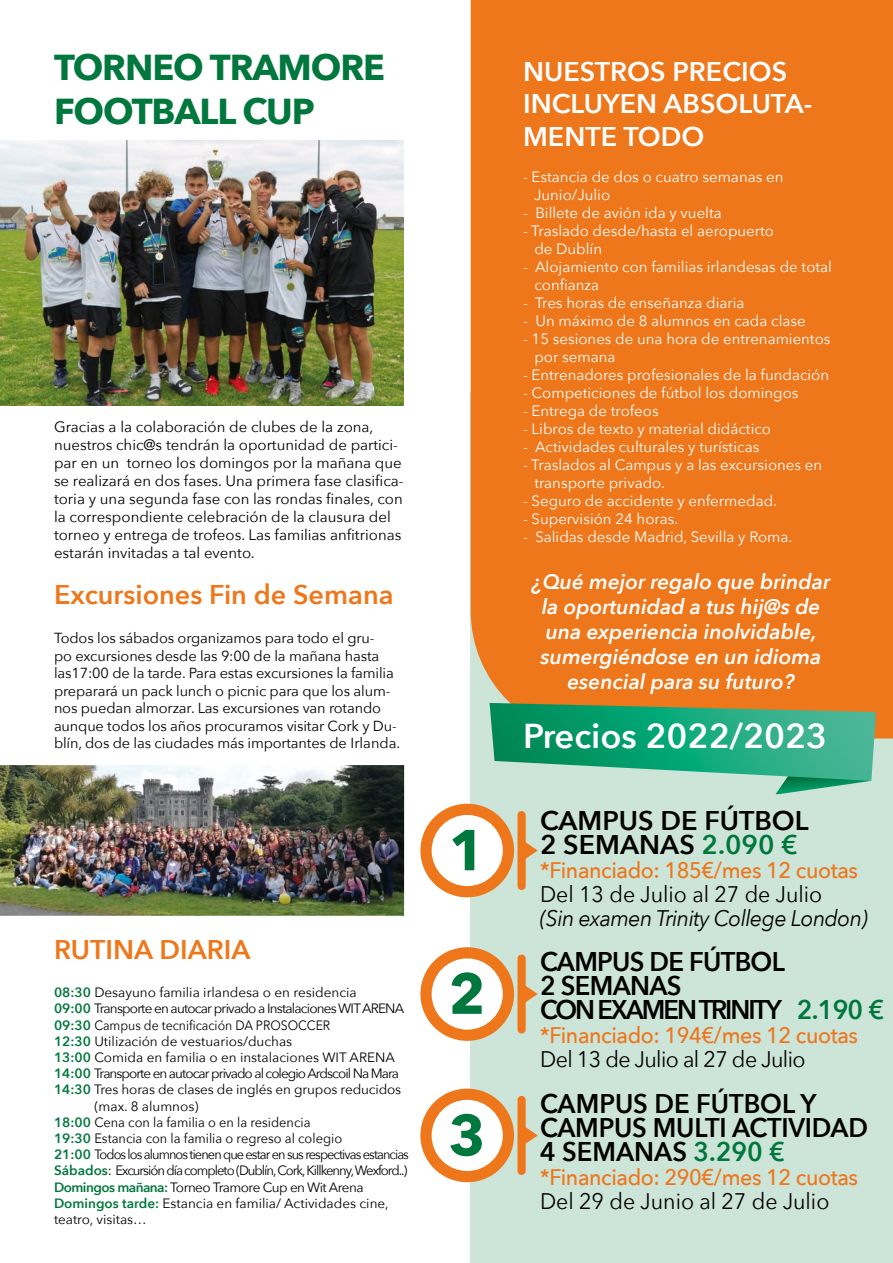
<style>
.page{position:relative;width:893px;height:1263px;background:#fff}
.page>*{position:absolute;margin:0;border:0;box-sizing:border-box;transform-origin:0 0}
.t1{font:700 57px "Avenir Next";color:#00773d}
.t2{font:700 36px/43.2px "Avenir Next";letter-spacing:-.03em;color:#00773d}
.t3{font:600 34.5px "Avenir Next";color:#fff}
.t4{font:600 27px/24px "Avenir Next";letter-spacing:-.01em;color:#000;scale:.95 1}
.t5{font:600 27px/32.4px "Avenir Next";color:#fff}
.t6{font:600 27px "Avenir Next";color:#ee771b}
.t7{font:600 27px/24px "Avenir Next";letter-spacing:-.01em;color:#000}
.t8{font:500 22.5px "Avenir Next";letter-spacing:-.02em;color:#ee771b;scale:.95 1}
.t9{font:22.5px "Avenir Next";color:#000;scale:.95 1}
.t10{font:italic 22.5px "Avenir Next";letter-spacing:-.025em;color:#000;scale:.95 1}
.t11{font:22.5px "Avenir Next";letter-spacing:-.025em;color:#000;scale:.95 1}
.t12{font:italic 600 21px/25.2px "Avenir Next";color:#fff;text-align:center}
.t13{font:15px/18px "Avenir Next";color:#fff}
.t14{font:15px/18px "Avenir Next";color:#000}
.t15{font:14.55px/17.4px "Avenir Next";letter-spacing:-.01em;color:#000}
.t16{font:13.5px "Avenir Next";letter-spacing:-.01em;color:#000}
.t17{font:13.5px "Avenir Next";letter-spacing:-.01em;color:#000;scale:.95 1}
.t18{font:13.5px "Avenir Next";letter-spacing:-.075em;color:#000}
.t19{font:13.5px "Avenir Next";letter-spacing:-.07em;color:#000;scale:.95 1}
.t20{font:13.5px "Avenir Next";letter-spacing:-.07em;color:#000}
.t21{font:13.5px "Avenir Next";letter-spacing:-.06em;color:#000}
.t22{font:13.5px "Avenir Next";letter-spacing:-.04em;color:#000}
.t23{font:13.5px "Avenir Next";letter-spacing:-.01em;color:#000;scale:.91 1}
.s1{font-weight:600;color:#00773d}
.s2{color:#00773d}
</style>
<div class="page">
<img style="left:0;top:140px;width:404px;height:266px">
<div style="left:471px;top:392px;width:422px;height:871px;background:#cde4d8"></div>
<div style="left:471px;top:0;width:422px;height:738px;background:#ee771b"></div>
<svg style="left:490px;top:703px;width:385px;height:91px"></svg>
<svg style="left:526px;top:842px;width:12px;height:17px"></svg>
<div style="left:517px;top:811px;width:9px;height:79px;background:#ee771b;border-radius:4px"></div>
<div style="left:420px;top:804px;width:94px;height:93px;background:#ee771b;border-radius:50%"></div>
<div style="left:432px;top:815px;width:71px;height:71px;background:#fff;border-radius:50%"></div>
<svg style="left:526px;top:986px;width:12px;height:16px"></svg>
<div style="left:517px;top:954px;width:9px;height:79px;background:#ee771b;border-radius:4px"></div>
<div style="left:420px;top:947px;width:94px;height:94px;background:#ee771b;border-radius:50%"></div>
<div style="left:432px;top:958px;width:71px;height:71px;background:#fff;border-radius:50%"></div>
<svg style="left:526px;top:1127px;width:12px;height:17px"></svg>
<div style="left:517px;top:1096px;width:9px;height:79px;background:#ee771b;border-radius:4px"></div>
<div style="left:420px;top:1088px;width:94px;height:94px;background:#ee771b;border-radius:50%"></div>
<div style="left:432px;top:1100px;width:71px;height:71px;background:#fff;border-radius:50%"></div>
<img style="left:0;top:765px;width:404px;height:151px">
<h2 class="t2" style="left:54px;top:46px;width:333px">TORNEO TRAMORE<br>FOOTBALL CUP</h2>
<p class="t14" style="left:54px;top:417px;width:351px">Gracias a la colaboración de clubes de la zona, nuestros chic@s tendrán la oportunidad de partici&shy;par en un torneo los domingos por la mañana que se realizará en dos fases. Una primera fase clasifica&shy;toria y una segunda fase con las rondas finales, con la correspondiente celebración de la clausura del torneo y entrega de trofeos. Las familias anfitrionas estarán invitadas a tal evento.</p>
<h3 class="t6" style="left:54px;top:572px;width:341px">Excursiones Fin de Semana</h3>
<p class="t15" style="left:54px;top:629px;width:348px">Todos los sábados organizamos para todo el gru-<br>po excursiones desde las 9:00 de la mañana hasta las17:00 de la tarde. Para estas excursiones la familia preparará un pack lunch o picnic para que los alum&shy;nos puedan almorzar. Las excursiones van rotando aunque todos los años procuramos visitar Cork y Du&shy;blín, dos de las ciudades más importantes de Irlanda.</p>
<h3 class="t6" style="left:54px;top:927px;width:198px">RUTINA DIARIA</h3>
<p class="t16" style="left:54px;top:981px;width:304px"><span class="s1">08:30</span> Desayuno familia irlandesa o en residencia</p>
<p class="t21" style="left:54px;top:997px;width:352px"><span class="s1">09:00</span> Transporte en autocar privado a Instalaciones WIT ARENA</p>
<p class="t23" style="left:54px;top:1013px;width:305px"><span class="s1">09:30</span> Campus de tecnificación DA PROSOCCER</p>
<p class="t16" style="left:54px;top:1030px;width:240px"><span class="s1">12:30</span> Utilización de vestuarios/duchas</p>
<p class="t16" style="left:54px;top:1046px;width:342px"><span class="s1">13:00</span> Comida en familia o en instalaciones WIT ARENA</p>
<p class="t20" style="left:54px;top:1062px;width:346px"><span class="s1">14:00</span> Transporte en autocar privado al colegio Ardscoil Na Mara</p>
<p class="t16" style="left:54px;top:1078px;width:349px"><span class="s1">14:30</span> Tres horas de clases de inglés en grupos reducidos</p>
<p class="t16" style="left:95px;top:1094px;width:105px">(max. 8 alumnos)</p>
<p class="t17" style="left:54px;top:1111px;width:272px"><span class="s1">18:00</span> Cena con la familia o en la residencia</p>
<p class="t17" style="left:54px;top:1127px;width:305px"><span class="s1">19:30</span> Estancia con la familia o regreso al colegio</p>
<p class="t19" style="left:54px;top:1143px;width:375px"><span class="s1">21:00</span> Todos los alumnos tienen que estar en sus respectivas estancias</p>
<p class="t18" style="left:54px;top:1159px;width:355px"><span class="s1">Sábados</span>: Excursión día completo (Dublín, Cork, Killkenny,Wexford..)</p>
<p class="t22" style="left:54px;top:1175px;width:311px"><span class="s1">Domingos mañana:</span> Torneo Tramore Cup en Wit Arena</p>
<p class="t16" style="left:54px;top:1192px;width:336px"><span class="s1">Domingos tarde:</span> Estancia en familia/ Actividades cine,</p>
<p class="t16" style="left:54px;top:1208px;width:94px">teatro, visitas…</p>
<h1 class="t1" style="left:449px;top:801px;width:38px">1</h1>
<h1 class="t1" style="left:449px;top:944px;width:38px">2</h1>
<h1 class="t1" style="left:449px;top:1086px;width:38px">3</h1>
<h3 class="t5" style="left:523px;top:55px;width:291px">NUESTROS PRECIOS<br>INCLUYEN ABSOLUTA-<br>MENTE TODO</h3>
<p class="t13" style="left:534px;top:167px;width:251px;text-indent:-11px">- Estancia de dos o cuatro semanas en<br>Junio/Julio</p>
<p class="t13" style="left:523px;top:203px;width:200px">- Billete de avión ida y vuelta</p>
<p class="t13" style="left:534px;top:221px;width:241px;text-indent:-11px">- Traslado desde/hasta el aeropuerto de Dublín</p>
<p class="t13" style="left:534px;top:257px;width:299px;text-indent:-11px">- Alojamiento con familias irlandesas de total confianza</p>
<p class="t13" style="left:523px;top:293px;width:223px">- Tres horas de enseñanza diaria</p>
<p class="t13" style="left:523px;top:311px;width:284px">- Un máximo de 8 alumnos en cada clase</p>
<p class="t13" style="left:534px;top:329px;width:298px;text-indent:-11px">- 15 sesiones de una hora de entrenamientos por semana</p>
<p class="t13" style="left:523px;top:365px;width:308px">- Entrenadores profesionales de la fundación</p>
<p class="t13" style="left:523px;top:383px;width:277px">- Competiciones de fútbol los domingos</p>
<p class="t13" style="left:523px;top:401px;width:137px">- Entrega de trofeos</p>
<p class="t13" style="left:523px;top:419px;width:250px">- Libros de texto y material didáctico</p>
<p class="t13" style="left:523px;top:437px;width:238px">- Actividades culturales y turísticas</p>
<p class="t13" style="left:534px;top:455px;width:289px;text-indent:-11px">- Traslados al Campus y a las excursiones en transporte privado.</p>
<p class="t13" style="left:523px;top:491px;width:256px">- Seguro de accidente y enfermedad.</p>
<p class="t13" style="left:523px;top:509px;width:157px">- Supervisión 24 horas.</p>
<p class="t13" style="left:523px;top:527px;width:271px">- Salidas desde Madrid, Sevilla y Roma.</p>
<h3 class="t12" style="left:532px;top:568px;width:300px">¿Qué mejor regalo que brindar la oportunidad a tus hij@s de una experiencia inolvidable, sumergiéndose en un idioma esencial para su futuro?</h3>
<h3 class="t3" style="left:523px;top:707px;width:306px">Precios 2022/2023</h3>
<h3 class="t7" style="left:540px;top:808px;width:270px">CAMPUS DE FÚTBOL<br>2 SEMANAS <span class="s2">2.090 €</span></h3>
<h3 class="t8" style="left:540px;top:851px;width:336px">*Financiado: 185€/mes 12 cuotas</h3>
<h3 class="t9" style="left:540px;top:875px;width:299px">Del 13 de Julio al 27 de Julio</h3>
<h3 class="t10" style="left:540px;top:899px;width:346px">(Sin examen Trinity College London)</h3>
<h3 class="t4" style="left:540px;top:949px;width:363px">CAMPUS DE FÚTBOL<br>2 SEMANAS<br>CON EXAMEN TRINITY <span class="s2">2.190 €</span></h3>
<h3 class="t8" style="left:540px;top:1016px;width:336px">*Financiado: 194€/mes 12 cuotas</h3>
<h3 class="t11" style="left:540px;top:1041px;width:281px">Del 13 de Julio al 27 de Julio</h3>
<h3 class="t4" style="left:540px;top:1091px;width:347px">CAMPUS DE FÚTBOL Y<br>CAMPUS MULTI ACTIVIDAD<br>4 SEMANAS <span class="s2">3.290 €</span></h3>
<h3 class="t8" style="left:540px;top:1158px;width:336px">*Financiado: 290€/mes 12 cuotas</h3>
<h3 class="t9" style="left:540px;top:1182px;width:306px">Del 29 de Junio al 27 de Julio</h3>
</div>
